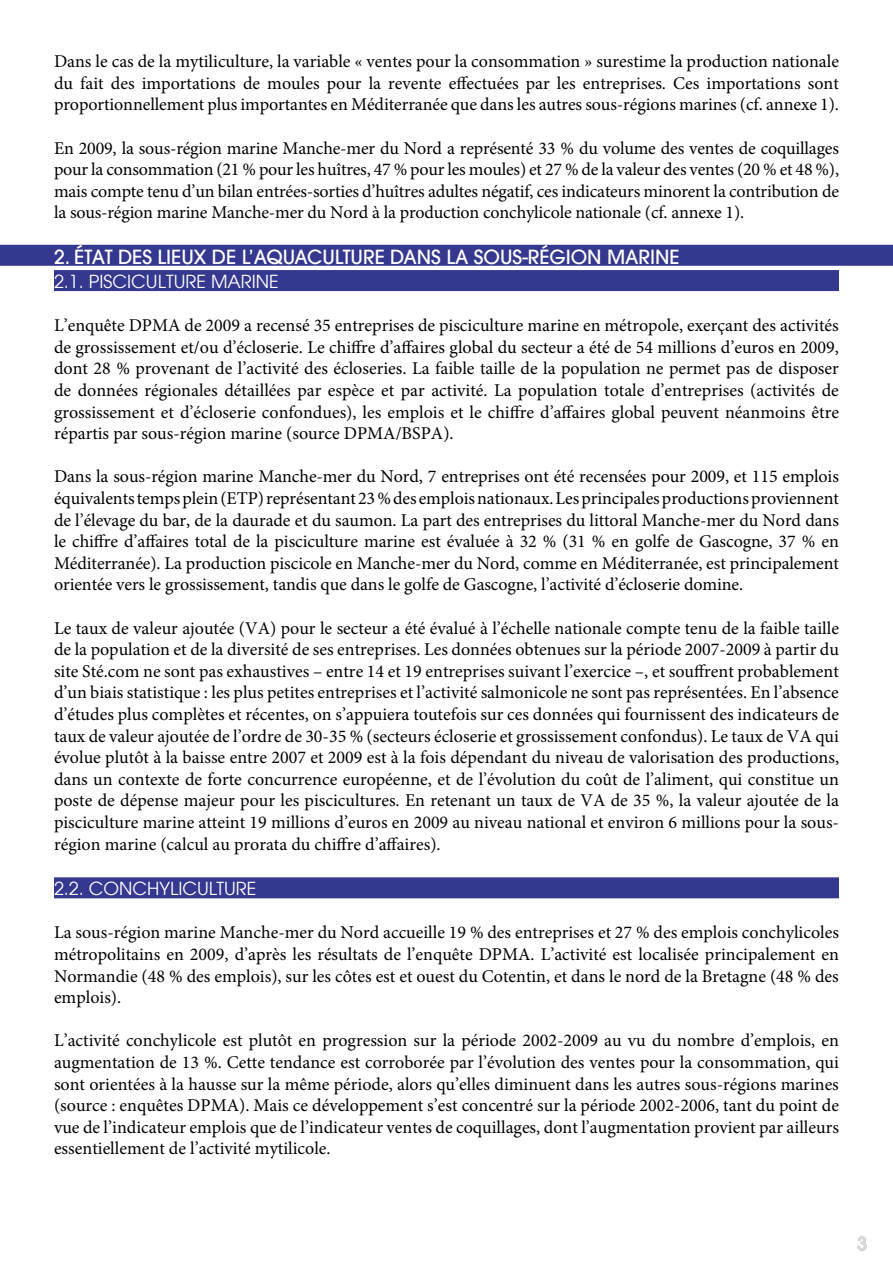
<style>
.page{position:relative;width:893px;height:1263px;background:#fff}
.page>*{position:absolute;margin:0;border:0;box-sizing:border-box;transform-origin:0 0}
.t1{font:500 19.5px "Avant Garde LT";color:#fff}
.t2{font:18px/21.6px "Minion Pro";color:#000;text-align:justify}
.t3{font:18px "Avant Garde LT";color:#fff}
.t4{font:500 18px "Avant Garde LT";color:#dadada}
</style>
<div class="page">
<svg style="left:857px;top:1236px;width:10px;height:15px"></svg>
<div style="left:0;top:245px;width:893px;height:21px;background:#34388e"></div>
<div style="left:54px;top:270px;width:785px;height:21px;background:#34388e"></div>
<div style="left:54px;top:877px;width:785px;height:21px;background:#34388e"></div>
<p class="t2" style="left:54px;top:51px;width:786px">Dans le cas de la mytiliculture, la variable « ventes pour la consommation » surestime la production nationale du fait des importations de moules pour la revente effectuées par les entreprises. Ces importations sont proportionnellement plus importantes en Méditerranée que dans les autres sous-régions marines (cf. annexe 1).</p>
<p class="t2" style="left:54px;top:137px;width:787px">En 2009, la sous-région marine Manche-mer du Nord a représenté 33 % du volume des ventes de coquillages pour la consommation (21 % pour les huîtres, 47 % pour les moules) et 27 % de la valeur des ventes (20 % et 48 %), mais compte tenu d’un bilan entrées-sorties d’huîtres adultes négatif, ces indicateurs minorent la contribution de la sous-région marine Manche-mer du Nord à la production conchylicole nationale (cf. annexe 1).</p>
<p class="t1" style="left:54px;top:245px;width:627px">2. ÉTAT DES LIEUX DE L’AQUACULTURE DANS LA SOUS-RÉGION MARINE</p>
<p class="t3" style="left:54px;top:271px;width:226px">2.1. PISCICULTURE MARINE</p>
<p class="t2" style="left:54px;top:315px;width:786px">L’enquête DPMA de 2009 a recensé 35 entreprises de pisciculture marine en métropole, exerçant des activités de grossissement et/ou d’écloserie. Le chiffre d’affaires global du secteur a été de 54 millions d’euros en 2009, dont 28 % provenant de l’activité des écloseries. La faible taille de la population ne permet pas de disposer de données régionales détaillées par espèce et par activité. La population totale d’entreprises (activités de grossissement et d’écloserie confondues), les emplois et le chiffre d’affaires global peuvent néanmoins être répartis par sous-région marine (source DPMA/BSPA).</p>
<p class="t2" style="left:54px;top:466px;width:786px">Dans la sous-région marine Manche-mer du Nord, 7 entreprises ont été recensées pour 2009, et 115 emplois équivalents temps plein (ETP) représentant 23 % des emplois nationaux. Les principales productions proviennent de l’élevage du bar, de la daurade et du saumon. La part des entreprises du littoral Manche-mer du Nord dans le chiffre d’affaires total de la pisciculture marine est évaluée à 32 % (31 % en golfe de Gascogne, 37 % en Méditerranée). La production piscicole en Manche-mer du Nord, comme en Méditerranée, est principalement orientée vers le grossissement, tandis que dans le golfe de Gascogne, l’activité d’écloserie domine.</p>
<p class="t2" style="left:54px;top:617px;width:787px">Le taux de valeur ajoutée (VA) pour le secteur a été évalué à l’échelle nationale compte tenu de la faible taille de la population et de la diversité de ses entreprises. Les données obtenues sur la période 2007-2009 à partir du site Sté.com ne sont pas exhaustives – entre 14 et 19 entreprises suivant l’exercice –, et souffrent probablement d’un biais statistique : les plus petites entreprises et l’activité salmonicole ne sont pas représentées. En l’absence d’études plus complètes et récentes, on s’appuiera toutefois sur ces données qui fournissent des indicateurs de taux de valeur ajoutée de l’ordre de 30-35 % (secteurs écloserie et grossissement confondus). Le taux de VA qui évolue plutôt à la baisse entre 2007 et 2009 est à la fois dépendant du niveau de valorisation des productions, dans un contexte de forte concurrence européenne, et de l’évolution du coût de l’aliment, qui constitue un poste de dépense majeur pour les piscicultures. En retenant un taux de VA de 35 %, la valeur ajoutée de la pisciculture marine atteint 19 millions d’euros en 2009 au niveau national et environ 6 millions pour la sous&shy;région marine (calcul au prorata du chiffre d’affaires).</p>
<p class="t3" style="left:54px;top:878px;width:204px">2.2. CONCHYLICULTURE</p>
<p class="t2" style="left:54px;top:922px;width:787px">La sous-région marine Manche-mer du Nord accueille 19 % des entreprises et 27 % des emplois conchylicoles métropolitains en 2009, d’après les résultats de l’enquête DPMA. L’activité est localisée principalement en Normandie (48 % des emplois), sur les côtes est et ouest du Cotentin, et dans le nord de la Bretagne (48 % des emplois).</p>
<p class="t2" style="left:54px;top:1030px;width:786px">L’activité conchylicole est plutôt en progression sur la période 2002-2009 au vu du nombre d’emplois, en augmentation de 13 %. Cette tendance est corroborée par l’évolution des ventes pour la consommation, qui sont orientées à la hausse sur la même période, alors qu’elles diminuent dans les autres sous-régions marines (source : enquêtes DPMA). Mais ce développement s’est concentré sur la période 2002-2006, tant du point de vue de l’indicateur emplois que de l’indicateur ventes de coquillages, dont l’augmentation provient par ailleurs essentiellement de l’activité mytilicole.</p>
<p class="t4" style="left:857px;top:1232px;width:11px">3</p>
</div>
